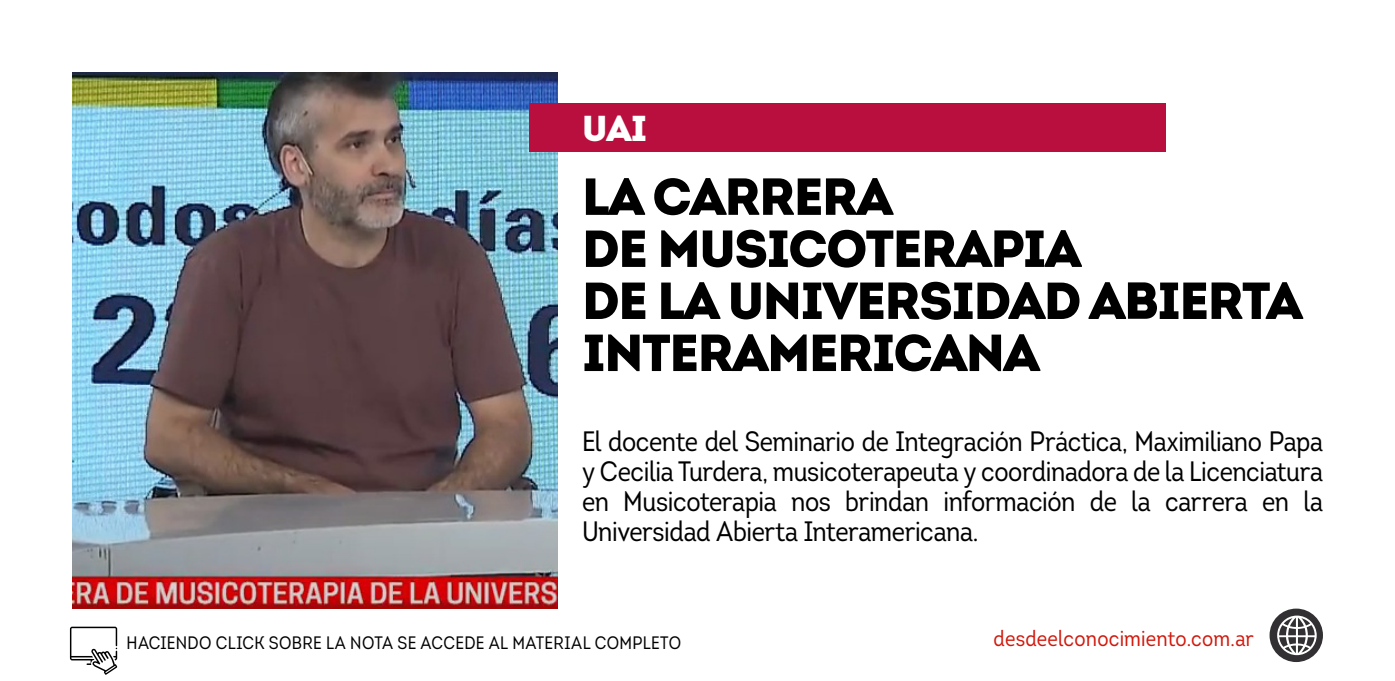
<style>
.page{position:relative;width:1395px;height:681px;background:#fff}
.page>*{position:absolute;margin:0;border:0;box-sizing:border-box;transform-origin:0 0}
.t1{font:900 52px/52px "Intro";letter-spacing:-.03em;color:#000}
.t2{font:900 36px "Intro";color:#fff}
.t3{font:28px/30px "Intro Cond";letter-spacing:-.015em;color:#000;text-align:justify}
.t4{font:22px "Intro Cond";letter-spacing:.01em;color:#d1190d}
.t5{font:18px "Intro Cond";letter-spacing:.02em;color:#000}
</style>
<div class="page">
<div style="left:1269px;top:608px;width:54px;height:53px;background:#333033;border-radius:50%"></div>
<svg style="left:1277px;top:615px;width:39px;height:39px"></svg>
<img style="left:72px;top:72px;width:486px;height:536px">
<svg style="left:70px;top:626px;width:47px;height:48px"></svg>
<div style="left:529px;top:103px;width:636px;height:49px;background:#b90f3e"></div>
<p class="t2" style="left:582px;top:104px;width:67px">UAI</p>
<h1 class="t1" style="left:582px;top:170px;width:722px">LA CARRERA<br>DE MUSICOTERAPIA<br>DE LA UNIVERSIDAD ABIERTA<br>INTERAMERICANA</h1>
<p class="t3" style="left:582px;top:426px;width:742px">El docente del Seminario de Integración Práctica, Maximiliano Papa y Cecilia Turdera, musicoterapeuta y coordinadora de la Licenciatura en Musicoterapia nos brindan información de la carrera en la Universidad Abierta Interamericana.</p>
<p class="t5" style="left:127px;top:631px;width:556px">HACIENDO CLICK SOBRE LA NOTA SE ACCEDE AL MATERIAL COMPLETO</p>
<p class="t4" style="left:993px;top:624px;width:262px">desdeelconocimiento.com.ar</p>
</div>
